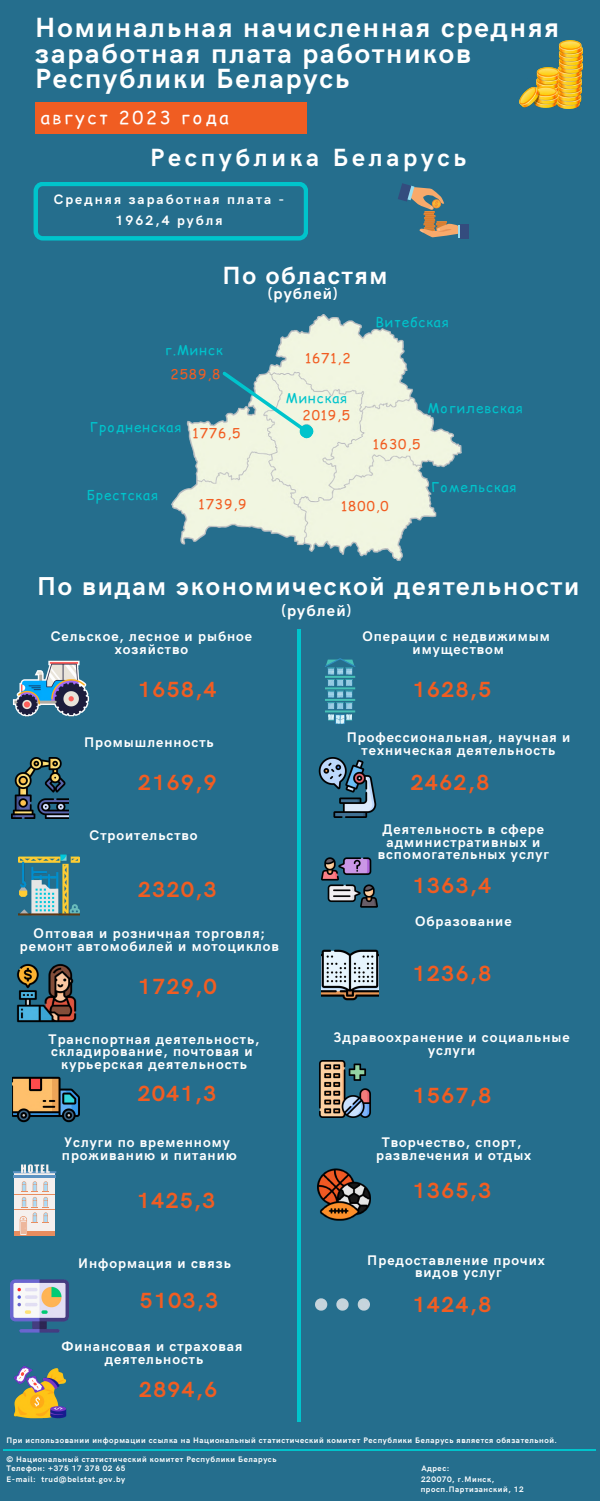
<style>
.page{position:relative;width:600px;height:1501px;background:#fff}
.page>*{position:absolute;margin:0;border:0;box-sizing:border-box;transform-origin:0 0}
.t1{font:700 27.9px/25.5px "HK Grotesk";letter-spacing:.07em;color:#fff}
.t2{font:700 26px "HK Grotesk";letter-spacing:.07em;color:#fff}
.t3{font:700 25px "HK Grotesk";letter-spacing:.15em;color:#fff}
.t4{font:700 25px "HK Grotesk";letter-spacing:.07em;color:#fff}
.t5{font:700 22px "HK Grotesk";letter-spacing:.07em;color:#f15d22}
.t6{font:18px "Comic Relief";letter-spacing:.15em;color:#fff}
.t7{font:700 16px "HK Grotesk";letter-spacing:.07em;color:#fff}
.t8{font:700 14px/12.8px "HK Grotesk";letter-spacing:.07em;color:#fff;text-align:center}
.t9{font:700 13.7px/21.8px "HK Grotesk";letter-spacing:.15em;color:#fff;text-align:center}
.t10{font:13.6px "Comic Relief";letter-spacing:.07em;color:#00c4cc}
.t11{font:13.6px "Comic Relief";letter-spacing:.07em;color:#f15d22}
.t12{font:700 8px "HK Grotesk";letter-spacing:.07em;color:#fff}
</style>
<div class="page">
<div style="left:0;top:0;width:600px;height:1500px;background:#256e8d"></div>
<div style="left:35px;top:102px;width:272px;height:31px;background:#f05d22"></div>
<img style="left:171px;top:314px;width:291px;height:247px">
<svg style="left:222px;top:371px;width:92px;height:68px"></svg>
<img style="left:13px;top:660px;width:76px;height:57px">
<img style="left:11px;top:757px;width:57px;height:61px">
<img style="left:18px;top:854px;width:62px;height:61px">
<img style="left:17px;top:964px;width:60px;height:59px">
<img style="left:12px;top:1076px;width:68px;height:47px">
<svg style="left:14px;top:1172px;width:41px;height:58px"></svg>
<div style="left:14px;top:1230px;width:41px;height:5px;background:#e88d5f"></div>
<hr style="left:13px;top:1174px;width:43px;height:2px;background:#5b92c2">
<hr style="left:13px;top:1170px;width:43px;height:2px;background:#5b92c2">
<hr style="left:14px;top:1193px;width:41px;height:1px;background:#e88d5f">
<hr style="left:14px;top:1209px;width:41px;height:1px;background:#e88d5f">
<svg style="left:21px;top:1164px;width:29px;height:8px"></svg>
<svg style="left:20px;top:1181px;width:29px;height:54px"></svg>
<img style="left:10px;top:1279px;width:59px;height:54px">
<img style="left:13px;top:1366px;width:54px;height:53px">
<svg style="left:325px;top:658px;width:30px;height:66px"></svg>
<img style="left:318px;top:757px;width:59px;height:60px">
<img style="left:321px;top:857px;width:56px;height:51px">
<img style="left:321px;top:949px;width:58px;height:52px">
<img style="left:319px;top:1060px;width:52px;height:57px">
<img style="left:318px;top:1168px;width:52px;height:52px">
<img style="left:315px;top:1298px;width:54px;height:13px">
<hr style="left:3px;top:1448px;width:592px;height:1px;background:#00c4cc">
<img style="left:519px;top:40px;width:64px;height:68px">
<svg style="left:34px;top:182px;width:274px;height:58px"></svg>
<svg style="left:398px;top:183px;width:60px;height:54px"></svg>
<hr style="left:458px;top:225px;width:4px;height:12px;background:#98ddf1">
<div style="left:460px;top:225px;width:9px;height:14px;background:#344c7e"></div>
<hr style="left:297px;top:629px;width:4px;height:792px;background:#00c4cc">
<p class="t1" style="left:35px;top:16px;width:526px">Номинальная начисленная средняя заработная плата работников<br>Республики Беларусь</p>
<p class="t6" style="left:41px;top:105px;width:190px">август 2023 года</p>
<p class="t3" style="left:150px;top:143px;width:315px">Респ убли ка Беларусь</p>
<p class="t9" style="left:54px;top:188px;width:232px">Средняя заработная п лата -<br>1962,4 рубля</p>
<p class="t4" style="left:223px;top:261px;width:166px">По областям</p>
<p class="t7" style="left:268px;top:285px;width:71px">(рублей)</p>
<p class="t10" style="left:165px;top:340px;width:59px">г.Минск</p>
<p class="t11" style="left:170px;top:363px;width:51px">2589,8</p>
<p class="t10" style="left:90px;top:417px;width:93px">Гродненская</p>
<p class="t11" style="left:193px;top:423px;width:49px">1776,5</p>
<p class="t10" style="left:87px;top:485px;width:73px">Брестская</p>
<p class="t11" style="left:199px;top:494px;width:49px">1739,9</p>
<p class="t11" style="left:305px;top:348px;width:47px">1671,2</p>
<p class="t10" style="left:286px;top:388px;width:63px">Минская</p>
<p class="t11" style="left:302px;top:405px;width:49px">2019,5</p>
<p class="t10" style="left:375px;top:312px;width:75px">Витебская</p>
<p class="t10" style="left:427px;top:397px;width:97px">Могилевская</p>
<p class="t11" style="left:373px;top:434px;width:49px">1630,5</p>
<p class="t10" style="left:431px;top:477px;width:87px">Гомельская</p>
<p class="t11" style="left:341px;top:496px;width:49px;rotate:-1deg">1800,0</p>
<p class="t2" style="left:37px;top:571px;width:540px">По видам экономической деятельности</p>
<p class="t7" style="left:282px;top:601px;width:71px">(рублей)</p>
<p class="t8" style="left:51px;top:630px;width:203px">Сельское, лесное и рыбное</p>
<p class="t8" style="left:115px;top:643px;width:75px">хозяйство</p>
<p class="t5" style="left:138px;top:677px;width:80px">1658,4</p>
<p class="t8" style="left:84px;top:736px;width:130px">Промы шленность</p>
<p class="t5" style="left:138px;top:769px;width:80px">2169,9</p>
<p class="t8" style="left:90px;top:829px;width:110px">Строительство</p>
<p class="t5" style="left:138px;top:876px;width:80px">2320,3</p>
<p class="t8" style="left:20px;top:927px;width:259px">Оптовая и розничная торговля; ремонт автомобилей и мотоциклов</p>
<p class="t5" style="left:138px;top:974px;width:80px">1729,0</p>
<p class="t8" style="left:49px;top:1032px;width:212px;text-align:left">Транспортная деятельность, складирование, почтовая и</p>
<p class="t8" style="left:61px;top:1058px;width:186px">курьерская деятельность</p>
<p class="t5" style="left:138px;top:1081px;width:80px">2041,3</p>
<p class="t8" style="left:65px;top:1136px;width:167px">Услуги по временному</p>
<p class="t8" style="left:62px;top:1149px;width:173px">проживанию и питанию</p>
<p class="t5" style="left:137px;top:1188px;width:80px">1425,3</p>
<p class="t8" style="left:78px;top:1257px;width:153px">Информация и связь</p>
<p class="t5" style="left:140px;top:1287px;width:80px">5103,3</p>
<p class="t8" style="left:61px;top:1340px;width:182px">Финансовая и страховая</p>
<p class="t8" style="left:105px;top:1353px;width:99px">деятельность</p>
<p class="t5" style="left:139px;top:1376px;width:80px">2894,6</p>
<p class="t8" style="left:362px;top:630px;width:189px">Операции с недвижимым</p>
<p class="t8" style="left:413px;top:643px;width:93px">имуществом</p>
<p class="t5" style="left:413px;top:677px;width:80px">1628,5</p>
<p class="t8" style="left:347px;top:731px;width:223px">Профессиональная, научная и техническая деятельность</p>
<p class="t5" style="left:411px;top:769px;width:80px">2462,8</p>
<p class="t8" style="left:378px;top:823px;width:172px">Деятельность в сфере административных и вспомогательных услуг</p>
<p class="t5" style="left:413px;top:873px;width:80px">1363,4</p>
<p class="t8" style="left:415px;top:915px;width:98px">Образование</p>
<p class="t5" style="left:413px;top:961px;width:80px">1236,8</p>
<p class="t8" style="left:334px;top:1031px;width:237px">Здравоохранение и социальные услуги</p>
<p class="t5" style="left:413px;top:1083px;width:80px">1567,8</p>
<p class="t8" style="left:382px;top:1136px;width:141px">Творчество, спорт,</p>
<p class="t8" style="left:376px;top:1148px;width:157px">развлечения и отдых</p>
<p class="t5" style="left:413px;top:1178px;width:80px">1365,3</p>
<p class="t8" style="left:367px;top:1253px;width:179px">Предоставление прочих</p>
<p class="t8" style="left:415px;top:1266px;width:87px">видов услуг</p>
<p class="t5" style="left:413px;top:1292px;width:80px">1424,8</p>
<p class="t12" style="left:6px;top:1435px;width:552px">При использовании информации ссылка на Национальны й статистический комитет Республики Беларусь является обязательной.</p>
<p class="t12" style="left:6px;top:1453px;width:271px">© Национальны й статистический комитет Республики Беларусь</p>
<p class="t12" style="left:6px;top:1463px;width:121px">Телефон: +375 17 378 02 65</p>
<p class="t12" style="left:421px;top:1463px;width:30px">Адрес:</p>
<p class="t12" style="left:6px;top:1473px;width:120px">E-mail: trud@belstat.gov.by</p>
<p class="t12" style="left:421px;top:1473px;width:75px">220070, г.Минск,</p>
<p class="t12" style="left:421px;top:1484px;width:105px">просп.Партизанский, 12</p>
</div>
